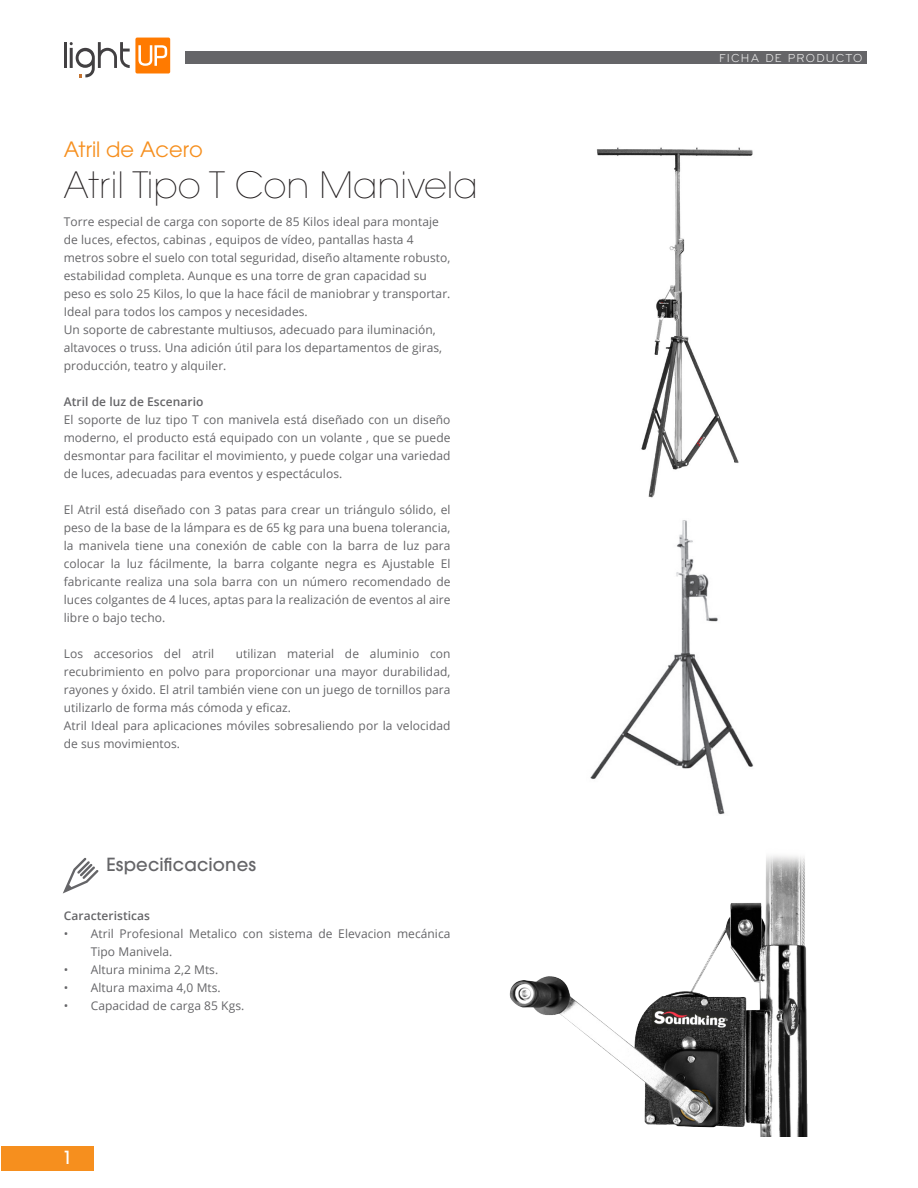
<style>
.page{position:relative;width:918px;height:1188px;background:#fff}
.page>*{position:absolute;margin:0;border:0;box-sizing:border-box;transform-origin:0 0}
.Titulo_negro{font:200 36px "ITC Avant Garde Pro";color:#231f20}
.Titulo_Naranjo{font:21px "ITC Avant Garde Pro";color:#f68f1e}
.Mini_Titulo{font:500 18px "ITC Avant Garde Pro";letter-spacing:.01em;color:#656568}
.t1{font:500 18px "ITC Avant Garde Pro";color:#fff}
.Cuerpo_Texto{font:12px/18px "Open Sans";letter-spacing:.005em;color:#656568;text-align:justify}
.Cuerpo_Texto-2{font:600 12px "Open Sans";letter-spacing:.005em;color:#656568}
.t2{font:12px "Bryant Pro";letter-spacing:.1em;color:#f0f0f0}
</style>
<div class="page">
<div style="left:185px;top:51px;width:682px;height:13px;background:#656568"></div>
<div style="left:1px;top:1146px;width:93px;height:24px;background:#f68f1e"></div>
<hr style="left:64px;top:42px;width:3px;height:26px;background:#424042">
<svg style="left:70px;top:42px;width:60px;height:35px"></svg>
<div style="left:135px;top:38px;width:35px;height:36px;background:#ff7a00;border-radius:2px"></div>
<svg style="left:138px;top:45px;width:29px;height:21px"></svg>
<svg style="left:63px;top:858px;width:36px;height:36px"></svg>
<img style="left:596px;top:147px;width:157px;height:351px">
<img style="left:590px;top:520px;width:164px;height:295px">
<img style="left:509px;top:855px;width:299px;height:282px">
<p class="Titulo_Naranjo" style="left:64px;top:137px;width:141px">Atril de Acero</p>
<p class="Titulo_negro" style="left:64px;top:162px;width:416px">Atril Tipo T Con Manivela</p>
<p class="Cuerpo_Texto" style="left:64px;top:213px;width:377px">Torre especial de carga con soporte de 85 Kilos ideal para montaje</p>
<p class="Cuerpo_Texto" style="left:64px;top:231px;width:351px">de luces, efectos, cabinas , equipos de vídeo, pantallas hasta 4</p>
<p class="Cuerpo_Texto" style="left:64px;top:249px;width:388px">metros sobre el suelo con total seguridad, diseño altamente robusto,</p>
<p class="Cuerpo_Texto" style="left:64px;top:267px;width:365px">estabilidad completa. Aunque es una torre de gran capacidad su</p>
<p class="Cuerpo_Texto" style="left:64px;top:285px;width:388px">peso es solo 25 Kilos, lo que la hace fácil de maniobrar y transportar.</p>
<p class="Cuerpo_Texto" style="left:64px;top:303px;width:245px">Ideal para todos los campos y necesidades.</p>
<p class="Cuerpo_Texto" style="left:64px;top:321px;width:374px">Un soporte de cabrestante multiusos, adecuado para iluminación,</p>
<p class="Cuerpo_Texto" style="left:64px;top:339px;width:380px">altavoces o truss. Una adición útil para los departamentos de giras,</p>
<p class="Cuerpo_Texto" style="left:64px;top:357px;width:164px">producción, teatro y alquiler.</p>
<p class="Cuerpo_Texto-2" style="left:64px;top:394px;width:141px">Atril de luz de Escenario</p>
<p class="Cuerpo_Texto" style="left:64px;top:411px;width:388px">El soporte de luz tipo T con manivela está diseñado con un diseño moderno, el producto está equipado con un volante , que se puede desmontar para facilitar el movimiento, y puede colgar una variedad de luces, adecuadas para eventos y espectáculos.</p>
<p class="Cuerpo_Texto" style="left:64px;top:501px;width:388px">El Atril está diseñado con 3 patas para crear un triángulo sólido, el peso de la base de la lámpara es de 65 kg para una buena tolerancia, la manivela tiene una conexión de cable con la barra de luz para colocar la luz fácilmente, la barra colgante negra es Ajustable El fabricante realiza una sola barra con un número recomendado de luces colgantes de 4 luces, aptas para la realización de eventos al aire libre o bajo techo.</p>
<p class="Cuerpo_Texto" style="left:64px;top:645px;width:152px">Los accesorios del atril</p>
<p class="Cuerpo_Texto" style="left:64px;top:645px;width:388px;text-indent:172px">utilizan material de aluminio con recubrimiento en polvo para proporcionar una mayor durabilidad, rayones y óxido. El atril también viene con un juego de tornillos para utilizarlo de forma más cómoda y eficaz.</p>
<p class="Cuerpo_Texto" style="left:64px;top:717px;width:388px">Atril Ideal para aplicaciones móviles sobresaliendo por la velocidad de sus movimientos.</p>
<p class="Mini_Titulo" style="left:106px;top:853px;width:151px">Especificaciones</p>
<p class="Cuerpo_Texto-2" style="left:64px;top:907px;width:88px">Caracteristicas</p>
<p class="Cuerpo_Texto" style="left:91px;top:924px;width:361px;text-indent:-27px">• Atril Profesional Metalico con sistema de Elevacion mecánica<br>Tipo Manivela.</p>
<p class="Cuerpo_Texto" style="left:64px;top:960px;width:156px">• Altura minima 2,2 Mts.</p>
<p class="Cuerpo_Texto" style="left:64px;top:978px;width:159px">• Altura maxima 4,0 Mts.</p>
<p class="Cuerpo_Texto" style="left:64px;top:996px;width:182px">• Capacidad de carga 85 Kgs.</p>
<h3 class="t1" style="left:62px;top:1146px;width:11px">1</h3>
<p class="t2" style="left:719px;top:50px;width:145px">FICHA DE PRODUCTO</p>
</div>
